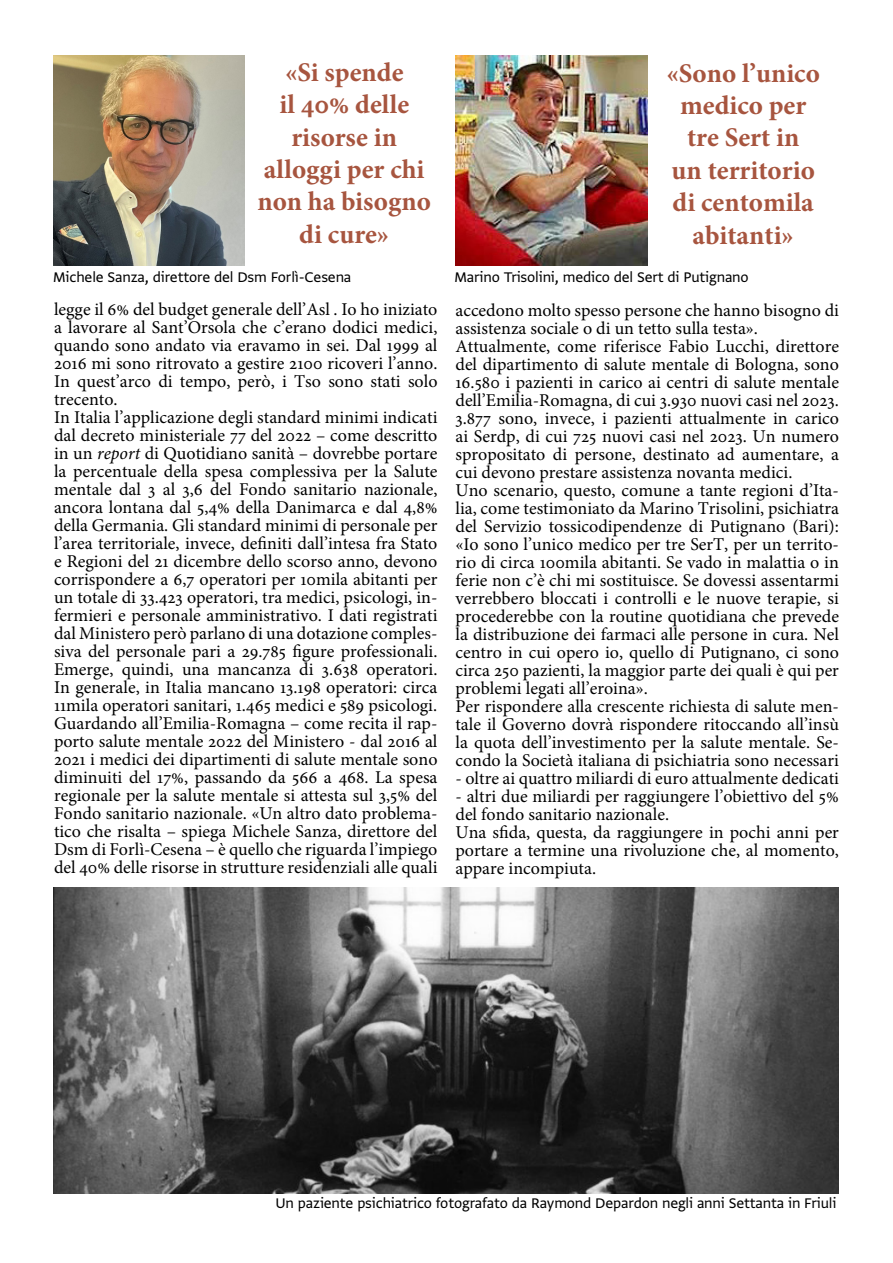
<style>
.page{position:relative;width:893px;height:1263px;background:#fff}
.page>*{position:absolute;margin:0;border:0;box-sizing:border-box;transform-origin:0 0}
.Citazione{font:700 27px/32.4px "Minion Pro";color:#a7553f;text-align:center}
.Testo_articolo{font:18px/18px "Minion Pro";color:#000;text-align:justify}
.Dida_foto{font:16.5px "Greta Sans Std";letter-spacing:-.01em;color:#000}
.s1{font-style:italic}
</style>
<div class="page">
<img style="left:53px;top:55px;width:192px;height:210px">
<img style="left:455px;top:55px;width:192px;height:210px">
<img style="left:53px;top:888px;width:785px;height:305px">
<p class="Citazione" style="left:257px;top:56px;width:175px">«Si spende<br>il 40% delle risorse in alloggi per chi non ha bisogno di cure»</p>
<p class="Citazione" style="left:667px;top:56px;width:155px">«Sono l’unico medico per tre Sert in<br>un territorio di centomila abitanti»</p>
<p class="Dida_foto" style="left:53px;top:268px;width:300px">Michele Sanza, direttore del Dsm Forlì-Cesena</p>
<p class="Dida_foto" style="left:454px;top:268px;width:296px">Marino Trisolini, medico del Sert di Putignano</p>
<p class="Testo_articolo" style="left:54px;top:301px;width:385px">legge il 6% del budget generale dell’Asl . Io ho iniziato a lavorare al Sant’Orsola che c’erano dodici medici, quando sono andato via eravamo in sei. Dal 1999 al 2016 mi sono ritrovato a gestire 2100 ricoveri l’anno.<br>In quest’arco di tempo, però, i Tso sono stati solo trecento.</p>
<p class="Testo_articolo" style="left:54px;top:409px;width:385px">In Italia l’applicazione degli standard minimi indicati dal decreto ministeriale 77 del 2022 – come descritto in un <span class="s1">report</span> di Quotidiano sanità – dovrebbe portare la percentuale della spesa complessiva per la Salute mentale dal 3 al 3,6 del Fondo sanitario nazionale, ancora lontana dal 5,4% della Danimarca e dal 4,8% della Germania. Gli standard minimi di personale per l’area territoriale, invece, definiti dall’intesa fra Stato e Regioni del 21 dicembre dello scorso anno, devono corrispondere a 6,7 operatori per 10mila abitanti per un totale di 33.423 operatori, tra medici, psicologi, in&shy;fermieri e personale amministrativo. I dati registrati dal Ministero però parlano di una dotazione comples&shy;siva del personale pari a 29.785 figure professionali.<br>Emerge, quindi, una mancanza di 3.638 operatori.<br>In generale, in Italia mancano 13.198 operatori: circa 11mila operatori sanitari, 1.465 medici e 589 psicologi.</p>
<p class="Testo_articolo" style="left:54px;top:715px;width:385px">Guardando all’Emilia-Romagna – come recita il rap&shy;porto salute mentale 2022 del Ministero - dal 2016 al 2021 i medici dei dipartimenti di salute mentale sono diminuiti del 17%, passando da 566 a 468. La spesa regionale per la salute mentale si attesta sul 3,5% del Fondo sanitario nazionale. «Un altro dato problema&shy;tico che risalta – spiega Michele Sanza, direttore del Dsm di Forlì-Cesena – è quello che riguarda l’impiego del 40% delle risorse in strutture residenziali alle quali</p>
<p class="Testo_articolo" style="left:455px;top:301px;width:385px">accedono molto spesso persone che hanno bisogno di assistenza sociale o di un tetto sulla testa».</p>
<p class="Testo_articolo" style="left:455px;top:337px;width:385px">Attualmente, come riferisce Fabio Lucchi, direttore del dipartimento di salute mentale di Bologna, sono 16.580 i pazienti in carico ai centri di salute mentale dell’Emilia-Romagna, di cui 3.930 nuovi casi nel 2023.<br>3.877 sono, invece, i pazienti attualmente in carico ai Serdp, di cui 725 nuovi casi nel 2023. Un numero spropositato di persone, destinato ad aumentare, a cui devono prestare assistenza novanta medici.</p>
<p class="Testo_articolo" style="left:455px;top:481px;width:385px">Uno scenario, questo, comune a tante regioni d’Ita&shy;lia, come testimoniato da Marino Trisolini, psichiatra del Servizio tossicodipendenze di Putignano (Bari): «Io sono l’unico medico per tre SerT, per un territo&shy;rio di circa 100mila abitanti. Se vado in malattia o in ferie non c’è chi mi sostituisce. Se dovessi assentarmi verrebbero bloccati i controlli e le nuove terapie, si procederebbe con la routine quotidiana che prevede la distribuzione dei farmaci alle persone in cura. Nel centro in cui opero io, quello di Putignano, ci sono circa 250 pazienti, la maggior parte dei quali è qui per problemi legati all’eroina».</p>
<p class="Testo_articolo" style="left:455px;top:697px;width:385px">Per rispondere alla crescente richiesta di salute men&shy;tale il Governo dovrà rispondere ritoccando all’insù la quota dell’investimento per la salute mentale. Se&shy;condo la Società italiana di psichiatria sono necessari</p>
<p class="Testo_articolo" style="left:455px;top:769px;width:385px">- oltre ai quattro miliardi di euro attualmente dedicati</p>
<p class="Testo_articolo" style="left:455px;top:787px;width:385px">- altri due miliardi per raggiungere l’obiettivo del 5% del fondo sanitario nazionale.</p>
<p class="Testo_articolo" style="left:455px;top:823px;width:385px">Una sfida, questa, da raggiungere in pochi anni per portare a termine una rivoluzione che, al momento, appare incompiuta.</p>
<p class="Dida_foto" style="left:275px;top:1193px;width:562px">Un paziente psichiatrico fotografato da Raymond Depardon negli anni Settanta in Friuli</p>
</div>
